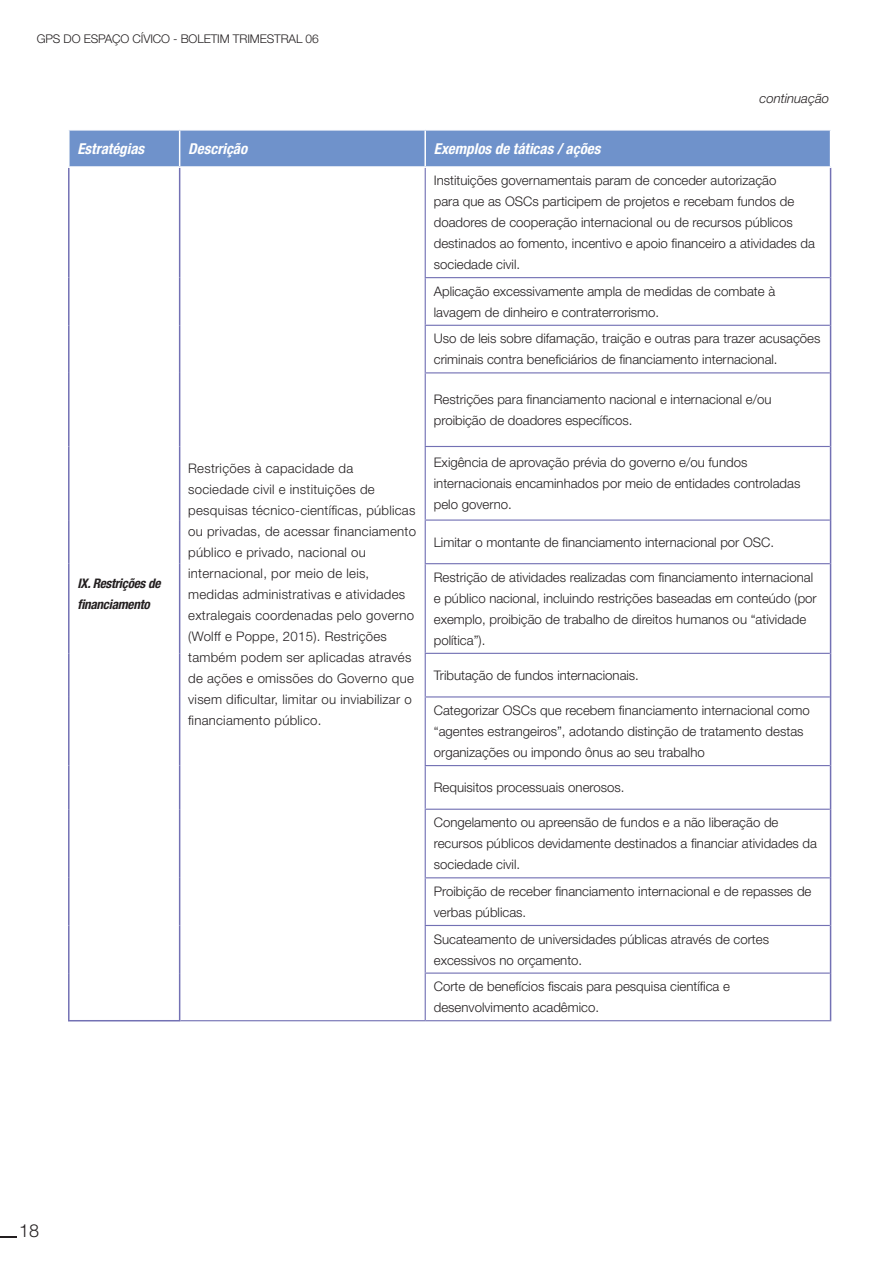
<style>
.page{position:relative;width:893px;height:1263px;background:#fff}
.page>*{position:absolute;margin:0;border:0;box-sizing:border-box;transform-origin:0 0}
.t1{font:300 18px "Helvetica Neue LT Std";color:#231f20}
.t2{font:italic 700 condensed 15px "Helvetica Neue LT Std";color:#fff}
.t3{font:300 13.2px/21px "Helvetica Neue LT Std";color:#231f20}
.t4{font:300 13.2px/21px "Helvetica Neue LT Std";letter-spacing:.02em;color:#231f20}
.t5{font:italic 700 condensed 13.2px/21px "Helvetica Neue LT Std";letter-spacing:-.02em;color:#231f20}
.leg{font:italic 300 13.2px "Helvetica Neue LT Std";color:#231f20}
.t6{font:300 12px "Helvetica Neue LT Std";letter-spacing:-.01em;color:#231f20}
</style>
<div class="page">
<svg style="left:0;top:1236px;width:17px;height:1px"></svg>
<div style="left:70px;top:131px;width:760px;height:35px;background:#6f92cb"></div>
<hr style="left:68px;top:168px;width:2px;height:110px;background:#7371b4">
<hr style="left:179px;top:168px;width:1px;height:110px;background:#7371b4">
<hr style="left:68px;top:278px;width:2px;height:47px;background:#7371b4">
<hr style="left:179px;top:278px;width:1px;height:47px;background:#7371b4">
<hr style="left:68px;top:325px;width:2px;height:48px;background:#7371b4">
<hr style="left:179px;top:325px;width:1px;height:48px;background:#7371b4">
<hr style="left:68px;top:373px;width:2px;height:73px;background:#7371b4">
<hr style="left:179px;top:373px;width:1px;height:73px;background:#7371b4">
<hr style="left:68px;top:446px;width:2px;height:74px;background:#7371b4">
<hr style="left:179px;top:446px;width:1px;height:74px;background:#7371b4">
<hr style="left:68px;top:520px;width:2px;height:44px;background:#7371b4">
<hr style="left:179px;top:520px;width:1px;height:44px;background:#7371b4">
<hr style="left:68px;top:564px;width:2px;height:89px;background:#7371b4">
<hr style="left:179px;top:564px;width:1px;height:89px;background:#7371b4">
<hr style="left:68px;top:653px;width:2px;height:44px;background:#7371b4">
<hr style="left:179px;top:653px;width:1px;height:44px;background:#7371b4">
<hr style="left:68px;top:697px;width:2px;height:68px;background:#7371b4">
<hr style="left:179px;top:697px;width:1px;height:68px;background:#7371b4">
<hr style="left:68px;top:765px;width:2px;height:44px;background:#7371b4">
<hr style="left:179px;top:765px;width:1px;height:44px;background:#7371b4">
<hr style="left:68px;top:809px;width:2px;height:69px;background:#7371b4">
<hr style="left:179px;top:809px;width:1px;height:69px;background:#7371b4">
<hr style="left:68px;top:878px;width:2px;height:47px;background:#7371b4">
<hr style="left:179px;top:878px;width:1px;height:47px;background:#7371b4">
<hr style="left:68px;top:925px;width:2px;height:48px;background:#7371b4">
<hr style="left:179px;top:925px;width:1px;height:48px;background:#7371b4">
<hr style="left:68px;top:973px;width:2px;height:47px;background:#7371b4">
<hr style="left:179px;top:973px;width:1px;height:47px;background:#7371b4">
<hr style="left:68px;top:1020px;width:112px;height:1px;background:#7371b4">
<hr style="left:180px;top:1020px;width:245px;height:1px;background:#7371b4">
<hr style="left:425px;top:168px;width:1px;height:109px;background:#7371b4">
<hr style="left:425px;top:277px;width:405px;height:1px;background:#7371b4">
<hr style="left:425px;top:278px;width:1px;height:47px;background:#7371b4">
<hr style="left:425px;top:325px;width:405px;height:1px;background:#7371b4">
<hr style="left:425px;top:326px;width:1px;height:46px;background:#7371b4">
<hr style="left:425px;top:372px;width:405px;height:1px;background:#7371b4">
<hr style="left:425px;top:373px;width:1px;height:73px;background:#7371b4">
<hr style="left:425px;top:446px;width:405px;height:1px;background:#7371b4">
<hr style="left:425px;top:447px;width:1px;height:72px;background:#7371b4">
<hr style="left:425px;top:519px;width:405px;height:2px;background:#7371b4">
<hr style="left:425px;top:521px;width:1px;height:42px;background:#7371b4">
<hr style="left:425px;top:563px;width:405px;height:1px;background:#7371b4">
<hr style="left:425px;top:564px;width:1px;height:89px;background:#7371b4">
<hr style="left:425px;top:653px;width:405px;height:1px;background:#7371b4">
<hr style="left:425px;top:654px;width:1px;height:42px;background:#7371b4">
<hr style="left:425px;top:696px;width:405px;height:1px;background:#7371b4">
<hr style="left:425px;top:697px;width:1px;height:68px;background:#7371b4">
<hr style="left:425px;top:765px;width:405px;height:1px;background:#7371b4">
<hr style="left:425px;top:766px;width:1px;height:43px;background:#7371b4">
<hr style="left:425px;top:809px;width:405px;height:1px;background:#7371b4">
<hr style="left:425px;top:810px;width:1px;height:67px;background:#7371b4">
<hr style="left:425px;top:877px;width:405px;height:1px;background:#7371b4">
<hr style="left:425px;top:878px;width:1px;height:47px;background:#7371b4">
<hr style="left:425px;top:925px;width:405px;height:1px;background:#7371b4">
<hr style="left:425px;top:926px;width:1px;height:46px;background:#7371b4">
<hr style="left:425px;top:972px;width:405px;height:2px;background:#7371b4">
<hr style="left:425px;top:974px;width:1px;height:46px;background:#7371b4">
<hr style="left:425px;top:1020px;width:406px;height:1px;background:#7371b4">
<hr style="left:830px;top:168px;width:1px;height:110px;background:#7371b4">
<hr style="left:830px;top:278px;width:1px;height:47px;background:#7371b4">
<hr style="left:830px;top:325px;width:1px;height:48px;background:#7371b4">
<hr style="left:830px;top:373px;width:1px;height:73px;background:#7371b4">
<hr style="left:830px;top:446px;width:1px;height:74px;background:#7371b4">
<hr style="left:830px;top:520px;width:1px;height:44px;background:#7371b4">
<hr style="left:830px;top:564px;width:1px;height:89px;background:#7371b4">
<hr style="left:830px;top:653px;width:1px;height:44px;background:#7371b4">
<hr style="left:830px;top:697px;width:1px;height:68px;background:#7371b4">
<hr style="left:830px;top:765px;width:1px;height:44px;background:#7371b4">
<hr style="left:830px;top:809px;width:1px;height:69px;background:#7371b4">
<hr style="left:830px;top:878px;width:1px;height:47px;background:#7371b4">
<hr style="left:830px;top:925px;width:1px;height:48px;background:#7371b4">
<hr style="left:830px;top:973px;width:1px;height:47px;background:#7371b4">
<hr style="left:424px;top:131px;width:2px;height:35px;background:#fff">
<hr style="left:179px;top:131px;width:1px;height:35px;background:#fff">
<p class="t6" style="left:37px;top:31px;width:284px">GPS DO ESPAÇO CÍVICO - BOLETIM TRIMESTRAL 06</p>
<p class="t2" style="left:77px;top:139px;width:68px">Estratégias</p>
<p class="t2" style="left:188px;top:139px;width:61px">Descrição</p>
<p class="t2" style="left:434px;top:139px;width:168px">Exemplos de táticas / ações</p>
<p class="leg" style="left:759px;top:90px;width:71px">continuação</p>
<p class="t5" style="left:77px;top:573px;width:85px">IX. Restrições de financiamento</p>
<p class="t4" style="left:188px;top:457px;width:229px">Restrições à capacidade da sociedade civil e instituições de pesquisas técnico-científicas, públicas ou privadas, de acessar financiamento público e privado, nacional ou internacional, por meio de leis, medidas administrativas e atividades extralegais coordenadas pelo governo (Wolff e Poppe, 2015). Restrições também podem ser aplicadas através de ações e omissões do Governo que visem dificultar, limitar ou inviabilizar o financiamento público.</p>
<p class="t3" style="left:434px;top:170px;width:383px">Instituições governamentais param de conceder autorização<br>para que as OSCs participem de projetos e recebam fundos de doadores de cooperação internacional ou de recursos públicos destinados ao fomento, incentivo e apoio financeiro a atividades da sociedade civil.</p>
<p class="t3" style="left:434px;top:280px;width:343px">Aplicação excessivamente ampla de medidas de combate à lavagem de dinheiro e contraterrorismo.</p>
<p class="t3" style="left:434px;top:328px;width:388px">Uso de leis sobre difamação, traição e outras para trazer acusações criminais contra beneficiários de financiamento internacional.</p>
<p class="t3" style="left:434px;top:388px;width:339px">Restrições para financiamento nacional e internacional e/ou proibição de doadores específicos.</p>
<p class="t3" style="left:434px;top:451px;width:368px">Exigência de aprovação prévia do governo e/ou fundos internacionais encaminhados por meio de entidades controladas pelo governo.</p>
<p class="t3" style="left:434px;top:531px;width:342px">Limitar o montante de financiamento internacional por OSC.</p>
<p class="t3" style="left:434px;top:566px;width:384px">Restrição de atividades realizadas com financiamento internacional e público nacional, incluindo restrições baseadas em conteúdo (por exemplo, proibição de trabalho de direitos humanos ou “atividade política”).</p>
<p class="t3" style="left:434px;top:664px;width:207px">Tributação de fundos internacionais.</p>
<p class="t3" style="left:434px;top:699px;width:377px">Categorizar OSCs que recebem financiamento internacional como “agentes estrangeiros”, adotando distinção de tratamento destas organizações ou impondo ônus ao seu trabalho</p>
<p class="t3" style="left:434px;top:777px;width:192px">Requisitos processuais onerosos.</p>
<p class="t3" style="left:434px;top:812px;width:385px">Congelamento ou apreensão de fundos e a não liberação de recursos públicos devidamente destinados a financiar atividades da sociedade civil.</p>
<p class="t3" style="left:434px;top:880px;width:379px">Proibição de receber financiamento internacional e de repasses de verbas públicas.</p>
<p class="t3" style="left:434px;top:928px;width:337px">Sucateamento de universidades públicas através de cortes excessivos no orçamento.</p>
<p class="t3" style="left:434px;top:976px;width:298px">Corte de benefícios fiscais para pesquisa científica e desenvolvimento acadêmico.</p>
<h1 class="t1" style="left:19px;top:1220px;width:22px">18</h1>
</div>
